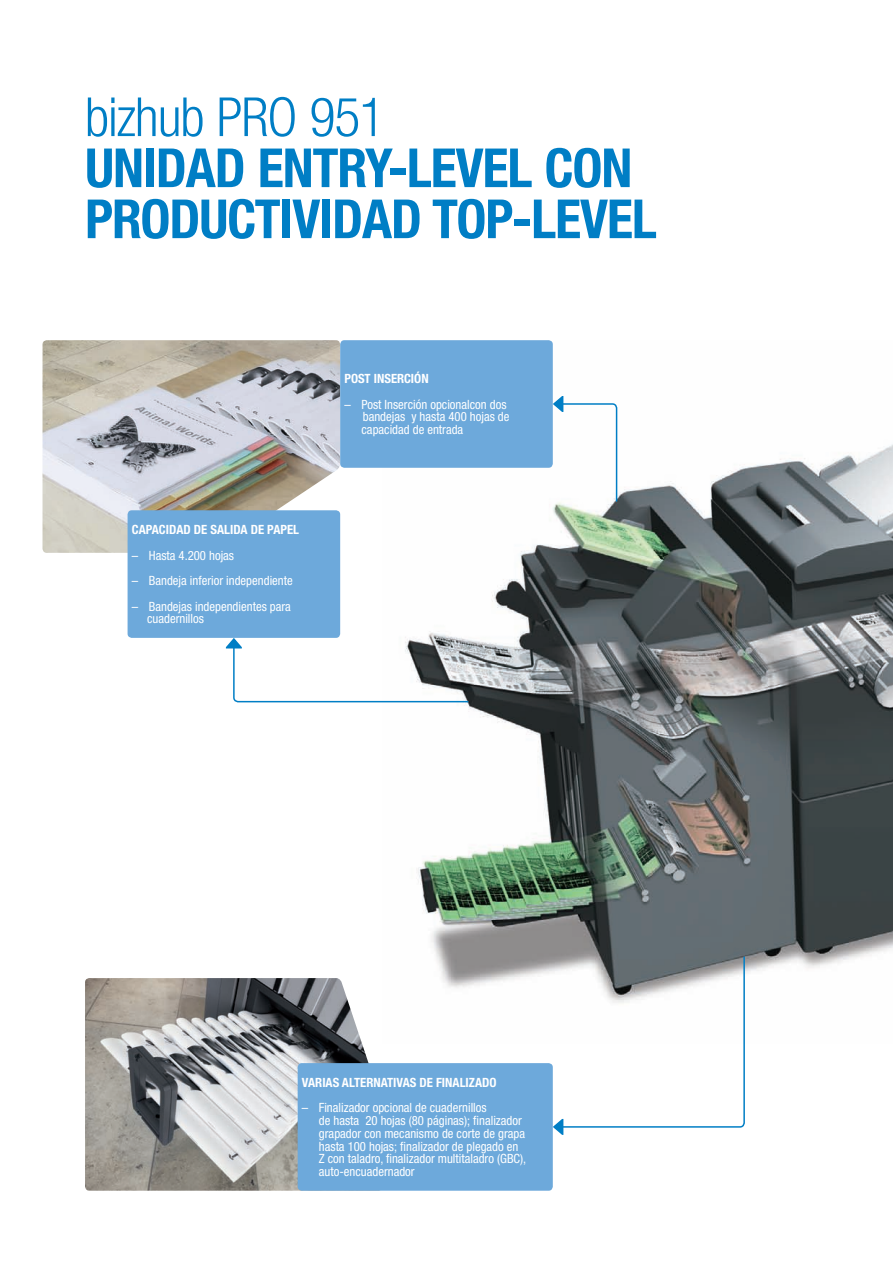
<style>
.page{position:relative;width:893px;height:1263px;background:#fff}
.page>*{position:absolute;margin:0;border:0;box-sizing:border-box;transform-origin:0 0}
.t1{font:700 condensed 54px/51px "Helvetica Neue LTW1 G";letter-spacing:-.02em;color:#007ec5;text-align:right}
.t2{font:300 condensed 54px "Helvetica Neue LTW1 G";letter-spacing:-.02em;color:#007ec5}
.t3{font:condensed 12.75px/12.8px "Helvetica Neue LTW1 G";color:#fff}
.t4{font:700 condensed 12.75px "Helvetica Neue LTW1 G";color:#fff}
</style>
<div class="page">
<img style="left:43px;top:340px;width:297px;height:213px">
<img style="left:418px;top:444px;width:475px;height:544px">
<svg style="left:225px;top:636px;width:245px;height:67px"></svg>
<div style="left:128px;top:510px;width:212px;height:128px;background:#6da9db;border-radius:4px"></div>
<div style="left:340px;top:340px;width:213px;height:128px;background:#6da9db;border-radius:4px"></div>
<svg style="left:551px;top:955px;width:195px;height:180px"></svg>
<svg style="left:551px;top:395px;width:67px;height:108px"></svg>
<img style="left:85px;top:978px;width:284px;height:213px">
<div style="left:298px;top:1063px;width:255px;height:128px;background:#6da9db;border-radius:4px"></div>
<h1 class="t2" style="left:85px;top:85px;width:302px">bizhub PRO 951</h1>
<h1 class="t1" style="left:85px;top:143px;width:226px">UNIDAD ENTRY</h1>
<h1 class="t1" style="left:85px;top:143px;width:549px">-LEVEL CON<br>PRODUCTIVIDAD TOP-LEVEL</h1>
<p class="t4" style="left:132px;top:522px;width:169px">CAPACIDAD DE SALIDA DE PAPEL</p>
<p class="t3" style="left:132px;top:549px;width:104px">– Hasta 4.200 hojas</p>
<p class="t3" style="left:132px;top:574px;width:162px">– Bandeja inferior independiente</p>
<p class="t3" style="left:147px;top:600px;width:145px;text-indent:-15px">– Bandejas independientes para cuadernillos</p>
<p class="t4" style="left:344px;top:371px;width:14px">POST</p>
<p class="t4" style="left:374px;top:371px;width:7px">INSER</p>
<p class="t4" style="left:404px;top:371px;width:25px">CIÓN</p>
<p class="t3" style="left:361px;top:398px;width:150px;text-indent:-17px">– Post Inserción opcionalcon dos bandejas y hasta 400 hojas de capacidad de entrada</p>
<p class="t4" style="left:302px;top:1075px;width:8px">VARIAS</p>
<p class="t4" style="left:342px;top:1075px;width:3px">ALTERNATI</p>
<p class="t4" style="left:397px;top:1075px;width:46px">VASDEFINALI</p>
<p class="t4" style="left:469px;top:1075px;width:15px">ZADO</p>
<p class="t3" style="left:319px;top:1101px;width:209px;text-indent:-17px">– Finalizador opcional de cuadernillos<br>de hasta 20 hojas (80 páginas); finalizador grapador con mecanismo de corte de grapa hasta 100 hojas; finalizador de plegado en Z con taladro, finalizador multitaladro (GBC), auto-encuadernador</p>
</div>
